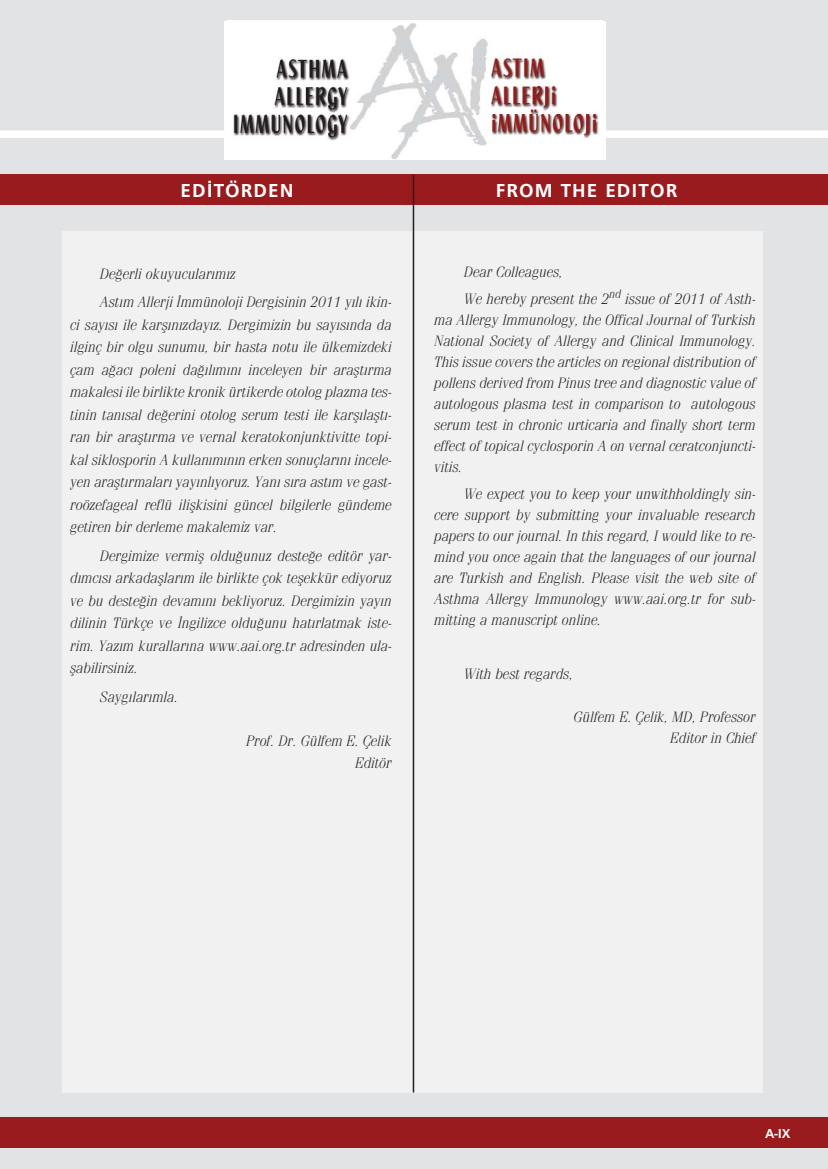
<style>
.page{position:relative;width:828px;height:1169px;background:#fff}
.page>*{position:absolute;margin:0;border:0;box-sizing:border-box;transform-origin:0 0}
.t1{font:700 19.5px "Frutiger";letter-spacing:.055em;color:#fff}
.t2{font:italic 300 15px/22.5px "Fenice";color:#231f20;text-align:justify}
.t3{font:700 13.5px "Frutiger";color:#fff}
</style>
<div class="page">
<div style="left:0;top:0;width:828px;height:1168px;background:#e2e3e4"></div>
<div style="left:0;top:175px;width:828px;height:30px;background:#991b1e"></div>
<div style="left:0;top:130px;width:828px;height:8px;background:#fff"></div>
<hr style="left:413px;top:175px;width:1px;height:30px;background:#231f20">
<div style="left:63px;top:230px;width:700px;height:862px;background:#f1f1f2"></div>
<div style="left:0;top:1117px;width:828px;height:31px;background:#991b1e"></div>
<img style="left:226px;top:21px;width:376px;height:138px">
<hr style="left:413px;top:205px;width:1px;height:887px;background:#231f20">
<h1 class="t1" style="left:181px;top:183px;width:114px">ED‹TÖRDEN</h1>
<h1 class="t1" style="left:496px;top:183px;width:183px">FROM THE EDITOR</h1>
<p class="t2" style="left:100px;top:261px;width:293px;line-height:28.5px">De¤erli okuyucular›m›z<br>Ast›m Allerji ‹mmünoloji Dergisinin 2011 y›l› ikin-</p>
<p class="t2" style="left:70px;top:315px;width:323px">ci say›s› ile karfl›n›zday›z. Dergimizin bu say›s›nda da ilginç bir olgu sunumu, bir hasta notu ile ülkemizdeki çam a¤ac› poleni da¤›l›m›n› inceleyen bir araflt›rma makalesi ile birlikte kronik ürtikerde otolog plazma tes&shy;tinin tan›sal de¤erini otolog serum testi ile karfl›laflt›- ran bir araflt›rma ve vernal keratokonjunktivitte topi&shy;kal siklosporin A kullan›m›n›n erken sonuçlar›n› incele&shy;yen araflt›rmalar› yay›nl›yoruz. Yan› s›ra ast›m ve gast&shy;roözefageal reflü iliflkisini güncel bilgilerle gündeme getiren bir derleme makalemiz var.</p>
<p class="t2" style="left:70px;top:546px;width:323px;text-indent:30px">Dergimize vermifl oldu¤unuz deste¤e editör yar&shy;d›mc›s› arkadafllar›m ile birlikte çok teflekkür ediyoruz ve bu deste¤in devam›n› bekliyoruz. Dergimizin yay›n dilinin Türkçe ve ‹ngilizce oldu¤unu hat›rlatmak iste&shy;rim. Yaz›m kurallar›na www.aai.org.tr adresinden ula&shy;flabilirsiniz.</p>
<p class="t2" style="left:100px;top:687px;width:80px">Sayg›lar›mla.</p>
<p class="t2" style="left:246px;top:730px;width:147px;text-align:right">Prof. Dr. Gülfem E. Çelik<br>Editör</p>
<p class="t2" style="left:464px;top:260px;width:293px;line-height:27px">Dear Colleagues,<br>We hereby present the 2<sup>nd</sup> issue of 2011 of Asth-</p>
<p class="t2" style="left:434px;top:311px;width:323px;line-height:21px">ma Allergy Immunology, the Offical Journal of Turkish National Society of Allergy and Clinical Immunology.<br>This issue covers the articles on regional distribution of pollens derived from Pinus tree and diagnostic value of autologous plasma test in comparison to autologous serum test in chronic urticaria and finally short term effect of topical cyclosporin A on vernal ceratconjuncti&shy;vitis.</p>
<p class="t2" style="left:434px;top:485px;width:323px;line-height:21px;text-indent:30px">We expect you to keep your unwithholdingly sin&shy;cere support by submitting your invaluable research papers to our journal. In this regard, I would like to re&shy;mind you once again that the languages of our journal are Turkish and English. Please visit the web site of Asthma Allergy Immunology www.aai.org.tr for sub&shy;mitting a manuscript online.</p>
<p class="t2" style="left:464px;top:664px;width:110px">With best regards,</p>
<p class="t2" style="left:573px;top:707px;width:184px;line-height:21px;text-align:right">Gülfem E. Çelik, MD, Professor<br>Editor in Chief</p>
<p class="t3" style="left:765px;top:1128px;width:27px">A-IX</p>
</div>
